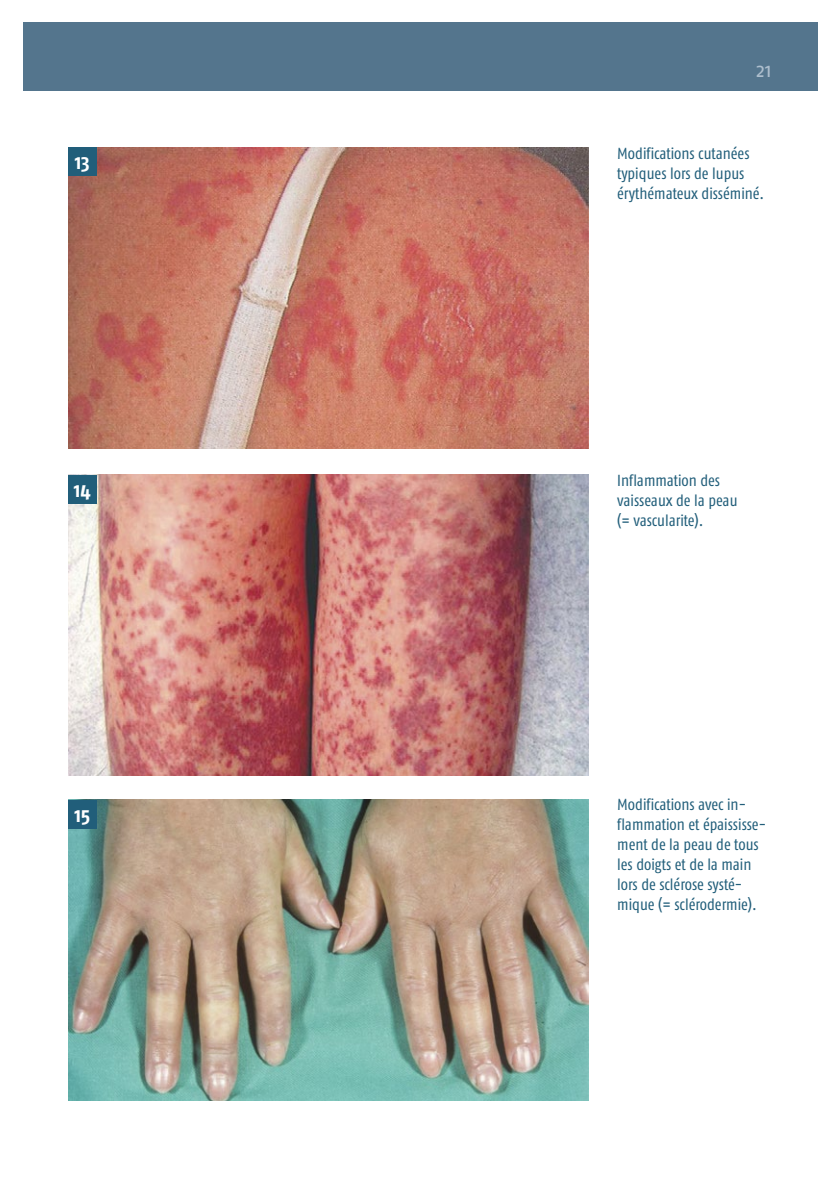
<style>
.page{position:relative;width:840px;height:1191px;background:#fff}
.page>*{position:absolute;margin:0;border:0;box-sizing:border-box;transform-origin:0 0}
.t1{font:700 21px "Fago Co";color:#fff}
.t2{font:20px "Fago OT";color:#aebfce}
.t3{font:16px/20px "Fago Co";color:#215e7a}
</style>
<div class="page">
<div style="left:23px;top:23px;width:793px;height:68px;background:#54758d"></div>
<img style="left:68px;top:800px;width:520px;height:300px">
<div style="left:68px;top:800px;width:28px;height:28px;background:#215e7a"></div>
<img style="left:68px;top:475px;width:520px;height:300px">
<div style="left:68px;top:475px;width:28px;height:28px;background:#215e7a"></div>
<img style="left:68px;top:147px;width:520px;height:301px">
<div style="left:68px;top:147px;width:28px;height:29px;background:#215e7a"></div>
<p class="t2" style="left:755px;top:58px;width:17px">21</p>
<h1 class="t1" style="left:75px;top:150px;width:17px">13</h1>
<p class="t3" style="left:617px;top:143px;width:148px">Modifications cutanées typiques lors de lupus érythémateux disséminé.</p>
<h1 class="t1" style="left:74px;top:477px;width:18px">14</h1>
<p class="t3" style="left:617px;top:471px;width:122px">Inflammation des vaisseaux de la peau (= vascularite).</p>
<h1 class="t1" style="left:74px;top:802px;width:17px">15</h1>
<p class="t3" style="left:617px;top:794px;width:150px">Modifications avec in&shy;flammation et épaississe&shy;ment de la peau de tous les doigts et de la main lors de sclérose systé&shy;mique (= sclérodermie).</p>
</div>
